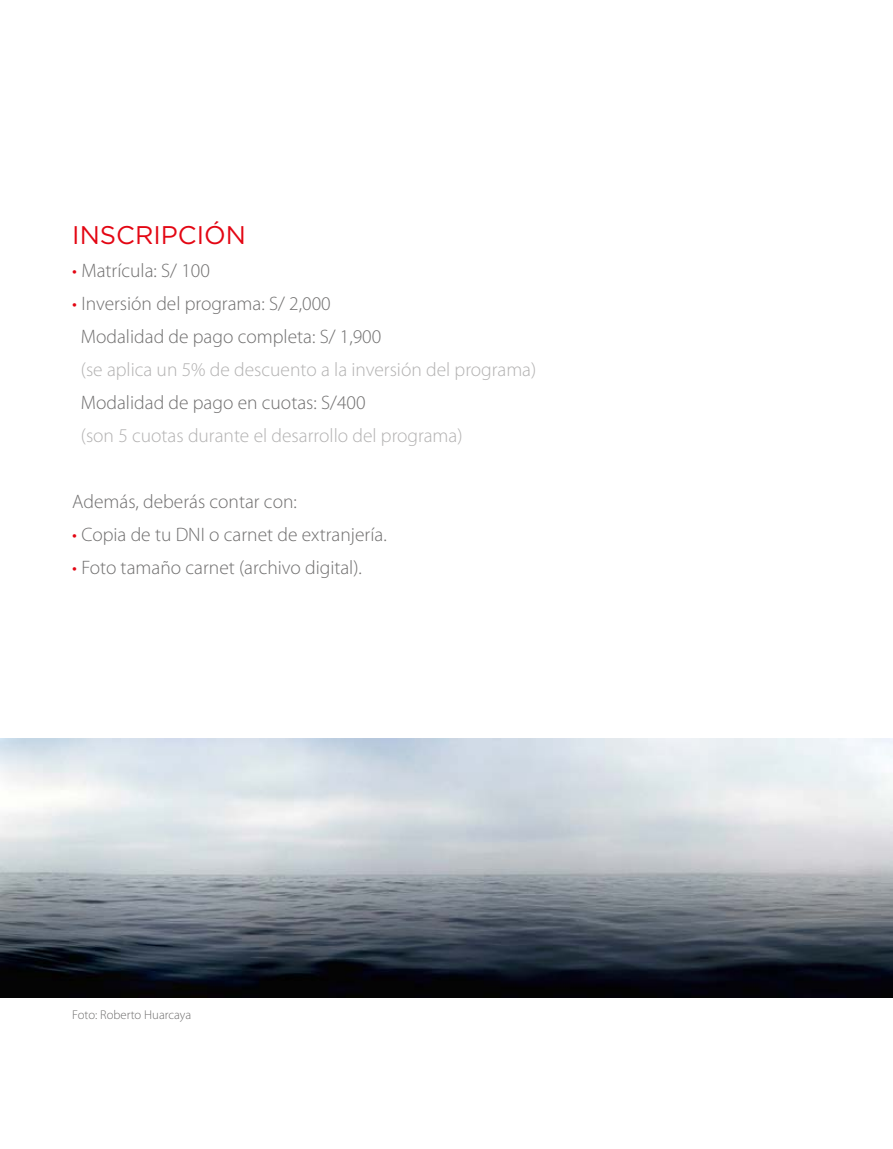
<style>
.page{position:relative;width:893px;height:1149px;background:#fff}
.page>*{position:absolute;margin:0;border:0;box-sizing:border-box;transform-origin:0 0}
.t1{font:25.5px "Gotham";color:#e30613}
.t2{font:300 19.5px/33px "Myriad Pro";color:#706f6f}
.t3{font:300 19.5px "Myriad Pro";color:#b3b2b2}
.t4{font:300 12.75px "Myriad Pro";color:#706f6f}
.s1{color:#e30613}
</style>
<div class="page">
<img style="left:0;top:738px;width:893px;height:259px">
<h1 class="t1" style="left:72px;top:218px;width:175px">INSCRIPCIÓN</h1>
<p class="t2" style="left:72px;top:254px;width:139px"><span class="s1">•</span> Matrícula: S/ 100</p>
<p class="t2" style="left:81px;top:287px;width:302px;text-indent:-9px"><span class="s1">•</span> Inversión del programa: S/ 2,000<br>Modalidad de pago completa: S/ 1,900</p>
<p class="t3" style="left:81px;top:358px;width:457px">(se aplica un 5% de descuento a la inversión del programa)</p>
<p class="t2" style="left:81px;top:386px;width:286px">Modalidad de pago en cuotas: S/400</p>
<p class="t3" style="left:81px;top:424px;width:383px">(son 5 cuotas durante el desarrollo del programa)</p>
<p class="t2" style="left:72px;top:485px;width:226px">Además, deberás contar con:</p>
<p class="t2" style="left:72px;top:518px;width:316px"><span class="s1">•</span> Copia de tu DNI o carnet de extranjería.</p>
<p class="t2" style="left:72px;top:551px;width:291px"><span class="s1">•</span> Foto tamaño carnet (archivo digital).</p>
<p class="t4" style="left:72px;top:1007px;width:120px">Foto: Roberto Huarcaya</p>
</div>
